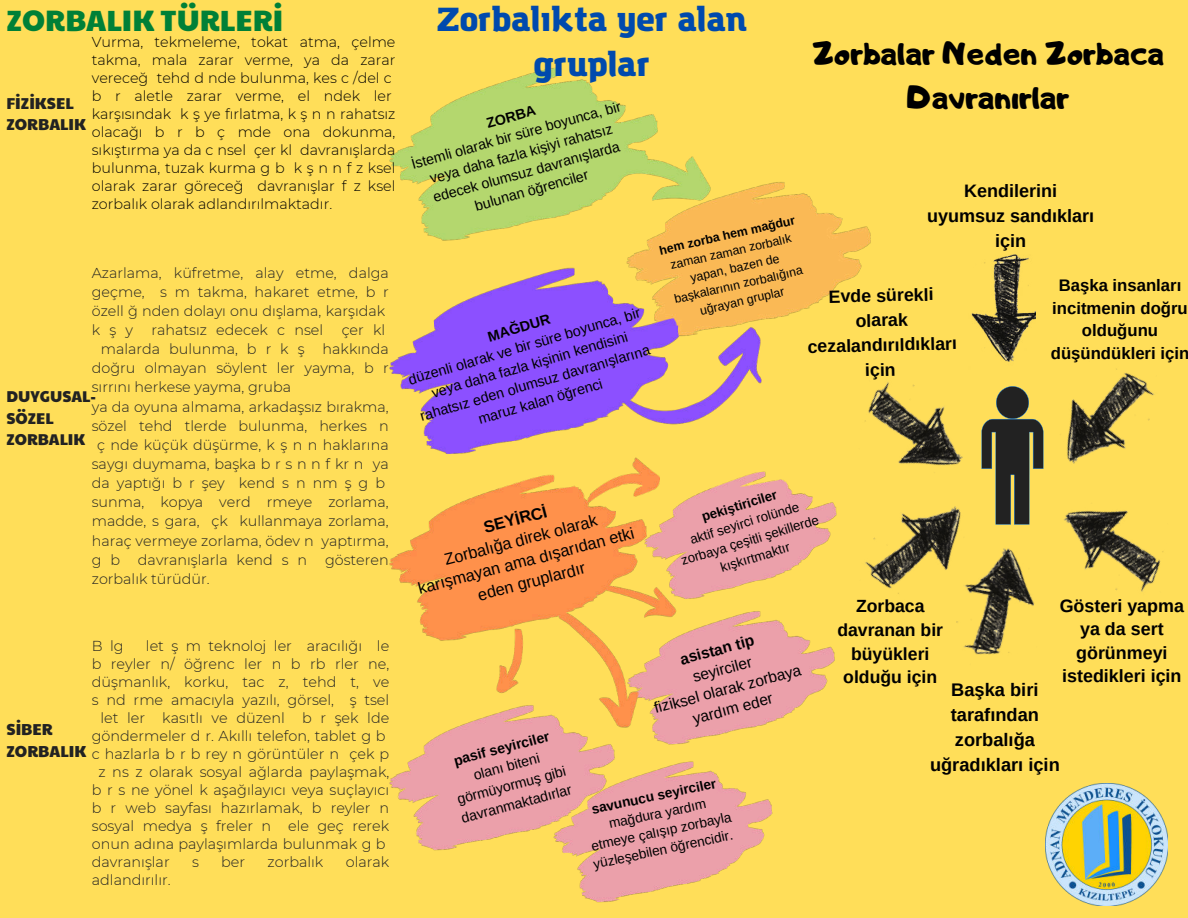
<style>
.page{position:relative;width:1188px;height:918px;background:#ffde59}
.page>*{position:absolute;margin:0;border:0;box-sizing:border-box;transform-origin:0 0}
.t1{font:900 32.85px/45px "Amazing Grotesk";color:#004aad;text-align:center}
.t2{font:31.8px/43.8px "Adigiana Toybox";color:#000;text-align:center}
.t3{font:28.95px "Paytone One";color:#008037}
.t4{font:700 18.3px/24.8px "Arimo";color:#000;text-align:center}
.t5{font:700 18px/24.8px "Arimo";color:#000;text-align:center}
.t6{font:700 17.85px/24.8px "Arimo";color:#000;text-align:center}
.t7{font:700 17.7px/23.7px "Arimo";color:#000;text-align:center}
.t8{font:700 16.8px/22.5px "Arimo";color:#000;text-align:center}
.t9{font:16.35px/21.5px "Arimo";color:#000;text-align:center}
.t10{font:700 16.35px "Arimo";color:#000}
.t11{font:15.6px/21.3px "Paytone One";color:#222}
.t12{font:15.45px/20.2px "Arimo";color:#000;text-align:center}
.t13{font:15.45px/21.3px "Paytone One";color:#222}
.t14{font:700 15.45px "Arimo";color:#000}
.t15{font:300 14.4px/19.2px "Montserrat";color:#222}
.t16{font:300 14.25px/18px "Montserrat";color:#000}
.t17{font:14.25px/19.2px "Arimo";color:#000;text-align:center}
.t18{font:700 14.25px "Arimo";color:#000}
.t19{font:14.1px/19.2px "Arimo";color:#000;text-align:center}
.t20{font:700 14.1px "Arimo";color:#000}
.t21{font:13.65px/18px "Arimo";color:#000;text-align:center}
.t22{font:700 13.65px "Arimo";color:#000}
.t23{font:13.2px/18px "Arimo";color:#000;text-align:center}
.t24{font:700 13.2px "Arimo";color:#000}
.t25{font:12.3px/16.8px "Arimo";color:#000;text-align:center}
.t26{font:700 12.3px "Arimo";color:#000}
</style>
<div class="page">
<img style="left:389px;top:67px;width:482px;height:836px">
<svg style="left:982px;top:386px;width:48px;height:139px"></svg>
<img style="left:821px;top:354px;width:161px;height:152px">
<img style="left:835px;top:473px;width:169px;height:164px">
<img style="left:1018px;top:368px;width:137px;height:126px">
<img style="left:960px;top:254px;width:76px;height:119px">
<img style="left:1035px;top:461px;width:128px;height:131px">
<img style="left:943px;top:527px;width:122px;height:128px">
<img style="left:1045px;top:783px;width:123px;height:123px">
<h3 class="t3" style="left:6px;top:-6px;width:278px">ZORBALIK TÜRLERİ</h3>
<p class="t16" style="left:92px;top:32px;width:305px">Vurma, tekmeleme, tokat atma, çelme takma, mala zarar verme, ya da zarar vereceğ tehd d nde bulunma, kes c /del c b r aletle zarar verme, el ndek ler karşısındak k ş ye fırlatma, k ş n n rahatsız olacağı b r b ç mde ona dokunma, sıkıştırma ya da c nsel çer kl davranışlarda bulunma, tuzak kurma g b k ş n n f z ksel olarak zarar göreceğ davranışlar f z ksel zorbalık olarak adlandırılmaktadır.</p>
<p class="t11" style="left:6px;top:91px;width:81px">FİZİKSEL<br>ZORBALIK</p>
<p class="t15" style="left:92px;top:262px;width:299px">Azarlama, küfretme, alay etme, dalga geçme, s m takma, hakaret etme, b r özell ğ nden dolayı onu dışlama, karşıdak k ş y</p>
<p class="t15" style="left:152px;top:320px;width:173px">rahatsız edecek c nsel</p>
<p class="t15" style="left:342px;top:320px;width:45px">çer kl</p>
<p class="t15" style="left:101px;top:339px;width:205px">malarda bulunma, b r k ş</p>
<p class="t15" style="left:323px;top:339px;width:68px">hakkında</p>
<p class="t15" style="left:92px;top:358px;width:299px">doğru olmayan söylent ler yayma, b r</p>
<p class="t15" style="left:92px;top:377px;width:201px">sırrını herkese yayma, gruba</p>
<p class="t15" style="left:92px;top:396px;width:298px">ya da oyuna almama, arkadaşsız bırakma,</p>
<p class="t15" style="left:92px;top:416px;width:298px">sözel tehd tlerde bulunma, herkes n</p>
<p class="t15" style="left:97px;top:435px;width:293px">ç nde küçük düşürme, k ş n n haklarına</p>
<p class="t15" style="left:92px;top:454px;width:298px">saygı duymama, başka b r s n n f kr n ya</p>
<p class="t15" style="left:92px;top:473px;width:295px">da yaptığı b r şey kend s n nm ş g b</p>
<p class="t15" style="left:92px;top:492px;width:298px">sunma, kopya verd rmeye zorlama,</p>
<p class="t15" style="left:92px;top:511px;width:298px">madde, s gara, çk kullanmaya zorlama,</p>
<p class="t15" style="left:92px;top:530px;width:298px">haraç vermeye zorlama, ödev n yaptırma,</p>
<p class="t15" style="left:92px;top:549px;width:298px">g b davranışlarla kend s n gösteren</p>
<p class="t15" style="left:92px;top:569px;width:119px">zorbalık türüdür.</p>
<p class="t13" style="left:6px;top:385px;width:91px">DUYGUSAL-<br>SÖZEL<br>ZORBALIK</p>
<p class="t15" style="left:92px;top:636px;width:33px">B lg</p>
<p class="t15" style="left:146px;top:636px;width:245px">let ş m teknoloj ler aracılığı le</p>
<p class="t15" style="left:92px;top:654px;width:299px">b reyler n/ öğrenc ler n b rb rler ne,</p>
<p class="t15" style="left:92px;top:672px;width:299px">düşmanlık, korku, tac z, tehd t, ve</p>
<p class="t15" style="left:92px;top:690px;width:299px">s nd rme amacıyla yazılı, görsel, ş tsel</p>
<p class="t15" style="left:100px;top:708px;width:290px">let ler kasıtlı ve düzenl b r şek lde</p>
<p class="t15" style="left:92px;top:726px;width:295px">göndermeler d r. Akıllı telefon, tablet g b</p>
<p class="t15" style="left:92px;top:744px;width:299px">c hazlarla b r b rey n görüntüler n çek p</p>
<p class="t15" style="left:98px;top:762px;width:292px">z ns z olarak sosyal ağlarda paylaşmak,</p>
<p class="t15" style="left:92px;top:780px;width:299px">b r s ne yönel k aşağılayıcı veya suçlayıcı</p>
<p class="t15" style="left:92px;top:798px;width:299px">b r web sayfası hazırlamak, b reyler n</p>
<p class="t15" style="left:92px;top:816px;width:299px">sosyal medya ş freler n ele geç rerek</p>
<p class="t15" style="left:92px;top:834px;width:295px">onun adına paylaşımlarda bulunmak g b</p>
<p class="t15" style="left:92px;top:852px;width:79px">davranışlar</p>
<p class="t15" style="left:192px;top:852px;width:8px">s</p>
<p class="t15" style="left:221px;top:852px;width:25px">ber</p>
<p class="t15" style="left:268px;top:852px;width:57px">zorbalık</p>
<p class="t15" style="left:346px;top:852px;width:45px">olarak</p>
<p class="t15" style="left:92px;top:870px;width:80px">adlandırılır.</p>
<p class="t11" style="left:6px;top:717px;width:81px">SİBER<br>ZORBALIK</p>
<h1 class="t1" style="left:437px;top:-2px;width:312px">Zorbalıkta yer alan gruplar</h1>
<h2 class="t2" style="left:812px;top:31px;width:354px">Zorbalar Neden Zorbaca<br>Davranırlar</h2>
<p class="t17" style="left:409px;top:156px;width:218px;rotate:-16deg">İstemli olarak bir süre boyunca, bir veya daha fazla kişiyi rahatsız edecek olumsuz davranışlarda bulunan öğrenciler</p>
<p class="t18" style="left:484px;top:114px;width:52px;rotate:-16deg">ZORBA</p>
<p class="t5" style="left:927px;top:179px;width:169px">Kendilerini uyumsuz sandıkları için</p>
<p class="t26" style="left:658px;top:242px;width:140px;rotate:-13deg">hem zorba hem mağdur</p>
<p class="t25" style="left:665px;top:258px;width:133px;rotate:-13deg">zaman zaman zorbalık yapan, bazen de başkalarının zorbalığına uğrayan gruplar</p>
<p class="t8" style="left:1051px;top:274px;width:140px">Başka insanları incitmenin doğru olduğunu düşündükleri için</p>
<p class="t6" style="left:807px;top:285px;width:151px;rotate:-1deg">Evde sürekli olarak cezalandırıldıkları için</p>
<p class="t17" style="left:406px;top:370px;width:242px;rotate:-16deg">düzenli olarak ve bir süre boyunca, bir veya daha fazla kişinin kendisini rahatsız eden olumsuz davranışlarına maruz kalan öğrenci</p>
<p class="t18" style="left:485px;top:327px;width:66px;rotate:-16deg">MAĞDUR</p>
<p class="t10" style="left:481px;top:517px;width:67px;rotate:-15deg">SEYİRCİ</p>
<p class="t9" style="left:410px;top:558px;width:224px;rotate:-15deg">Zorbalığa direk olarak karışmayan ama dışarıdan etki eden gruplardır</p>
<p class="t24" style="left:699px;top:508px;width:79px;rotate:-17deg">pekiştiriciler</p>
<p class="t23" style="left:674px;top:535px;width:145px;rotate:-17deg">aktif seyirci rolünde zorbaya çeşitli şekillerde kışkırtmaktır</p>
<p class="t14" style="left:678px;top:649px;width:78px;rotate:-15deg">asistan tip</p>
<p class="t12" style="left:647px;top:679px;width:153px;rotate:-15deg">seyirciler<br>fiziksel olarak zorbaya yardım eder</p>
<p class="t20" style="left:452px;top:752px;width:100px;rotate:-15deg">pasif seyirciler</p>
<p class="t19" style="left:449px;top:772px;width:115px;rotate:-15deg">olanı biteni görmüyormuş gibi davranmaktadırlar</p>
<p class="t22" style="left:590px;top:800px;width:129px;rotate:-12deg">savunucu seyirciler</p>
<p class="t21" style="left:584px;top:820px;width:146px;rotate:-12deg">mağdura yardım etmeye çalışıp zorbayla yüzleşebilen öğrencidir.</p>
<p class="t6" style="left:1060px;top:594px;width:126px;line-height:23.7px">Gösteri yapma ya da sert görünmeyi istedikleri için</p>
<p class="t7" style="left:837px;top:595px;width:107px">Zorbaca davranan bir büyükleri olduğu için</p>
<p class="t4" style="left:930px;top:678px;width:131px">Başka biri tarafından zorbalığa uğradıkları için</p>
</div>
